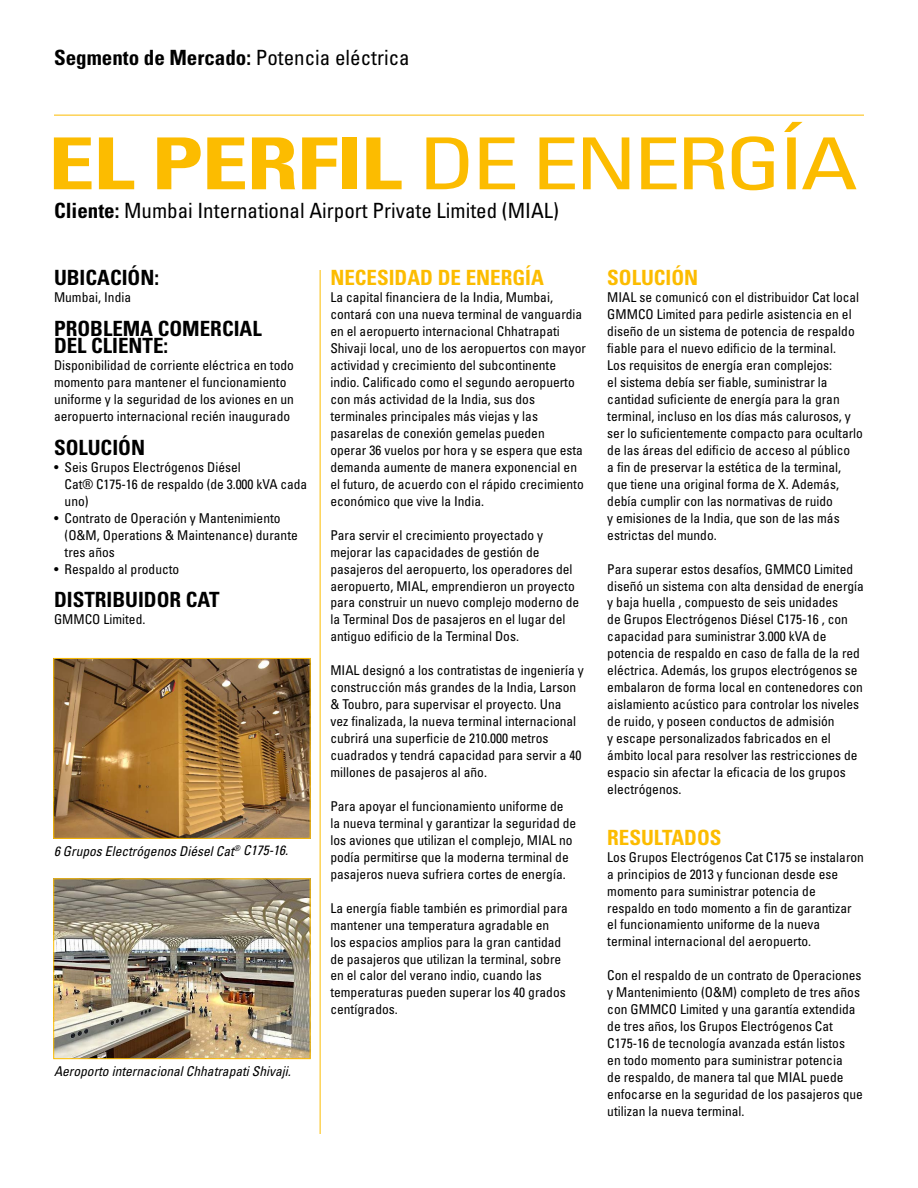
<style>
.page{position:relative;width:918px;height:1188px;background:#fff}
.page>*{position:absolute;margin:0;border:0;box-sizing:border-box;transform-origin:0 0}
.t1{font:condensed 71.7px "Univers LT Std";letter-spacing:-.04em;color:#fcbc00;scale:1.3 1}
.t2{font:700 condensed 21px/17px "Univers LT Std";color:#000}
.t3{font:condensed 21px "Univers LT Std";color:#000}
.t4{font:700 condensed 21px "Univers LT Std";color:#fcbc00}
.t5{font:condensed 13.5px/17px "Univers LT Std";color:#000}
.t6{font:italic condensed 13.5px "Univers";color:#000}
.s1{font-weight:400}
.s2{font-weight:700}
</style>
<div class="page">
<img style="left:56px;top:660px;width:252px;height:177px">
<div style="left:54px;top:658px;width:256px;height:181px;border:1px solid #fcbc00"></div>
<hr style="left:320px;top:270px;width:1px;height:864px;background:#fcbc00">
<hr style="left:54px;top:115px;width:810px;height:1px;background:#fcbc00">
<img style="left:56px;top:881px;width:252px;height:176px">
<h2 class="t2" style="left:54px;top:49px;width:357px">Segmento de Mercado: <span class="s1">Potencia eléctrica</span></h2>
<h1 class="t1" style="left:48px;top:118px;width:625px"><span class="s2">EL PERFIL</span> DE ENERGÍA</h1>
<h2 class="t3" style="left:54px;top:197px;width:507px"><span class="s2">Cliente:</span> Mumbai International Airport Private Limited (MIAL)</h2>
<h2 class="t2" style="left:54px;top:269px;width:107px">UBICACIÓN:</h2>
<p class="t5" style="left:54px;top:289px;width:79px">Mumbai, India</p>
<h2 class="t2" style="left:54px;top:320px;width:209px">PROBLEMA COMERCIAL<br>DEL CLIENTE:</h2>
<p class="t5" style="left:54px;top:357px;width:241px">Disponibilidad de corriente eléctrica en todo momento para mantener el funcionamiento uniforme y la seguridad de los aviones en un aeropuerto internacional recién inaugurado</p>
<h2 class="t2" style="left:54px;top:439px;width:93px">SOLUCIÓN</h2>
<p class="t5" style="left:65px;top:458px;width:244px;text-indent:-11px">• Seis Grupos Electrógenos Diésel<br>Cat® C175-16 de respaldo (de 3.000 kVA cada uno)</p>
<p class="t5" style="left:65px;top:509px;width:235px;text-indent:-11px">• Contrato de Operación y Mantenimiento (O&amp;M, Operations &amp; Maintenance) durante tres años</p>
<p class="t5" style="left:54px;top:560px;width:127px">• Respaldo al producto</p>
<h2 class="t2" style="left:54px;top:591px;width:167px">DISTRIBUIDOR CAT</h2>
<p class="t5" style="left:54px;top:611px;width:93px">GMMCO Limited.</p>
<p class="t6" style="left:54px;top:842px;width:236px">6 Grupos Electrógenos Diésel Cat<sup>®</sup> C175-16.</p>
<p class="t6" style="left:54px;top:1062px;width:238px">Aeroporto internacional Chhatrapati Shivaji.</p>
<h2 class="t4" style="left:330px;top:265px;width:215px">NECESIDAD DE ENERGÍA</h2>
<p class="t5" style="left:330px;top:289px;width:257px">La capital financiera de la India, Mumbai, contará con una nueva terminal de vanguardia en el aeropuerto internacional Chhatrapati Shivaji local, uno de los aeropuertos con mayor actividad y crecimiento del subcontinente indio. Calificado como el segundo aeropuerto con más actividad de la India, sus dos terminales principales más viejas y las pasarelas de conexión gemelas pueden<br>operar 36 vuelos por hora y se espera que esta demanda aumente de manera exponencial en el futuro, de acuerdo con el rápido crecimiento económico que vive la India.</p>
<p class="t5" style="left:330px;top:526px;width:250px">Para servir el crecimiento proyectado y mejorar las capacidades de gestión de pasajeros del aeropuerto, los operadores del aeropuerto, MIAL, emprendieron un proyecto para construir un nuevo complejo moderno de la Terminal Dos de pasajeros en el lugar del antiguo edificio de la Terminal Dos.</p>
<p class="t5" style="left:330px;top:662px;width:255px">MIAL designó a los contratistas de ingeniería y construcción más grandes de la India, Larson &amp; Toubro, para supervisar el proyecto. Una<br>vez finalizada, la nueva terminal internacional cubrirá una superficie de 210.000 metros cuadrados y tendrá capacidad para servir a 40 millones de pasajeros al año.</p>
<p class="t5" style="left:330px;top:797px;width:247px">Para apoyar el funcionamiento uniforme de la nueva terminal y garantizar la seguridad de los aviones que utilizan el complejo, MIAL no podía permitirse que la moderna terminal de pasajeros nueva sufriera cortes de energía.</p>
<p class="t5" style="left:330px;top:899px;width:239px">La energía fiable también es primordial para mantener una temperatura agradable en los espacios amplios para la gran cantidad de pasajeros que utilizan la terminal, sobre en el calor del verano indio, cuando las temperaturas pueden superar los 40 grados centígrados.</p>
<h2 class="t4" style="left:607px;top:265px;width:93px">SOLUCIÓN</h2>
<p class="t5" style="left:607px;top:289px;width:257px">MIAL se comunicó con el distribuidor Cat local GMMCO Limited para pedirle asistencia en el diseño de un sistema de potencia de respaldo fiable para el nuevo edificio de la terminal.<br>Los requisitos de energía eran complejos:<br>el sistema debía ser fiable, suministrar la cantidad suficiente de energía para la gran terminal, incluso en los días más calurosos, y ser lo suficientemente compacto para ocultarlo de las áreas del edificio de acceso al público<br>a fin de preservar la estética de la terminal, que tiene una original forma de X. Además, debía cumplir con las normativas de ruido<br>y emisiones de la India, que son de las más estrictas del mundo.</p>
<p class="t5" style="left:607px;top:560px;width:258px">Para superar estos desafíos, GMMCO Limited diseñó un sistema con alta densidad de energía y baja huella , compuesto de seis unidades<br>de Grupos Electrógenos Diésel C175-16 , con capacidad para suministrar 3.000 kVA de potencia de respaldo en caso de falla de la red eléctrica. Además, los grupos electrógenos se embalaron de forma local en contenedores con aislamiento acústico para controlar los niveles de ruido, y poseen conductos de admisión<br>y escape personalizados fabricados en el ámbito local para resolver las restricciones de espacio sin afectar la eficacia de los grupos electrógenos.</p>
<h2 class="t4" style="left:607px;top:824px;width:116px">RESULTADOS</h2>
<p class="t5" style="left:607px;top:848px;width:258px">Los Grupos Electrógenos Cat C175 se instalaron a principios de 2013 y funcionan desde ese momento para suministrar potencia de respaldo en todo momento a fin de garantizar el funcionamiento uniforme de la nueva terminal internacional del aeropuerto.</p>
<p class="t5" style="left:607px;top:967px;width:257px">Con el respaldo de un contrato de Operaciones y Mantenimiento (O&amp;M) completo de tres años con GMMCO Limited y una garantía extendida de tres años, los Grupos Electrógenos Cat C175-16 de tecnología avanzada están listos<br>en todo momento para suministrar potencia<br>de respaldo, de manera tal que MIAL puede enfocarse en la seguridad de los pasajeros que utilizan la nueva terminal.</p>
</div>
